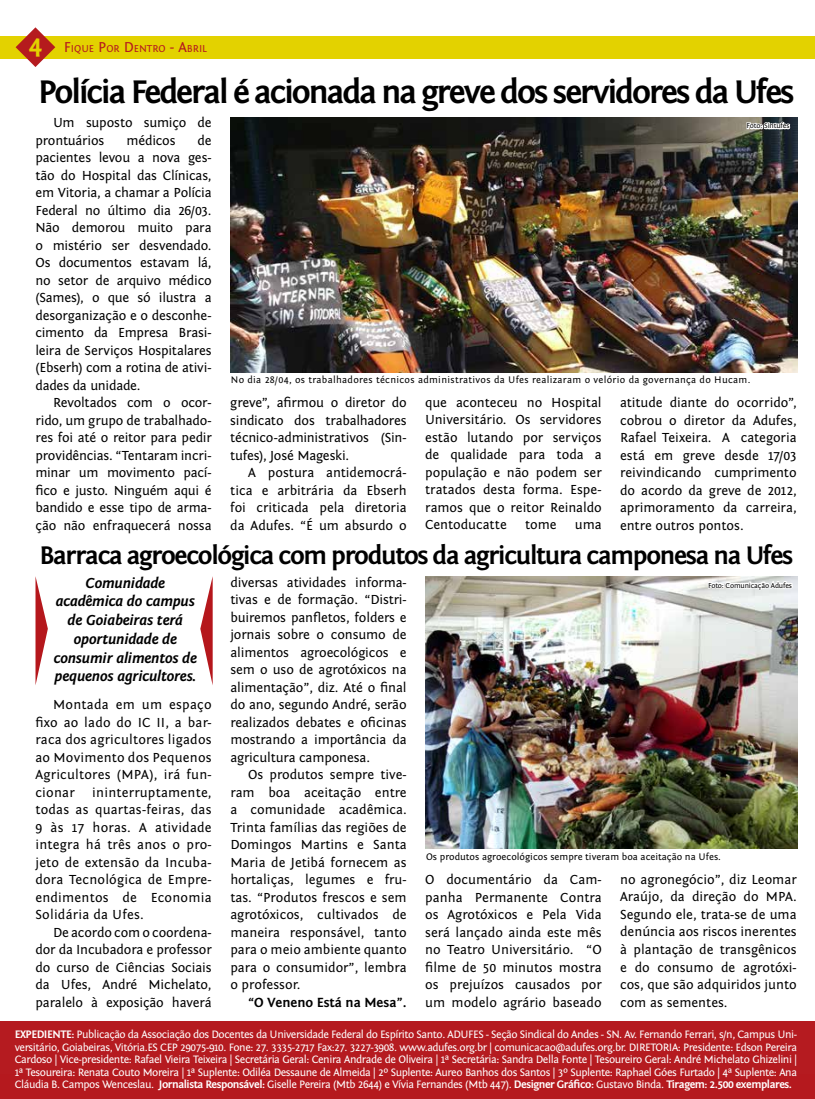
<style>
.page{position:relative;width:815px;height:1099px;background:#fff}
.page>*{position:absolute;margin:0;border:0;box-sizing:border-box;transform-origin:0 0}
.t1{font:700 33.75px "Fontin Sans";letter-spacing:-.06em;color:#000}
.t2{font:700 26.25px "Fontin Sans";letter-spacing:-.05em;color:#000}
.t3{font:italic 700 15px/18.8px "Fontin Sans";letter-spacing:-.01em;color:#000;text-align:center}
.t4{font:13.75px/17.5px "Fontin Sans";letter-spacing:-.005em;color:#000;text-align:justify}
.t5{font:700 13.75px "Fontin Sans";color:#000}
.t6{font:11.25px/12.5px "Fontin Sans";letter-spacing:-.04em;color:#fff;text-align:justify}
.t7{font:10.5px "Fontin Sans Small Caps";color:#b5191e}
.t8{font:10px "Fontin Sans";letter-spacing:.03em;color:#000}
.t9{font:10px "Fontin Sans";color:#000}
.t10{font:7.5px "Fontin Sans";letter-spacing:-.02em;color:#000}
.s1{font-family:"Fontin Sans";font-weight:700;font-size:26.25px;color:#e3d200}
.s2{font-size:15px}
.s3{font-weight:700}
</style>
<div class="page">
<div style="left:0;top:36px;width:815px;height:22px;background:#e3d200"></div>
<svg style="left:16px;top:27px;width:39px;height:40px"></svg>
<img style="left:230px;top:118px;width:567px;height:254px">
<div style="left:0;top:1020px;width:815px;height:78px;background:#b5191e"></div>
<svg style="left:745px;top:121px;width:46px;height:27px"></svg>
<svg style="left:36px;top:578px;width:12px;height:105px"></svg>
<svg style="left:200px;top:576px;width:13px;height:109px"></svg>
<img style="left:425px;top:576px;width:372px;height:272px">
<svg style="left:707px;top:576px;width:87px;height:31px"></svg>
<p class="t7" style="left:29px;top:43px;width:180px"><span class="s1">4</span> <span class="s2">F</span>IQUE <span class="s2">P</span>OR <span class="s2">D</span>ENTRO <span class="s2">- A</span>BRIL</p>
<h1 class="t1" style="left:38px;top:73px;width:758px">Polícia Federal é acionada na greve dos servidores da Ufes</h1>
<p class="t4" style="left:35px;top:114px;width:178px;text-indent:18px">Um suposto sumiço de prontuários</p>
<p class="t10" style="left:747px;top:122px;width:44px">Foto: Sintufes</p>
<p class="t4" style="left:35px;top:132px;width:178px;text-indent:162px">de pacientes levou a nova ges&shy;tão do Hospital das Clínicas, em Vitoria, a chamar a Polícia Federal no último dia 26/03.<br>Não demorou muito para o mistério ser desvendado.<br>Os documentos estavam lá, no setor de arquivo médico (Sames), o que só ilustra a desorganização e o desconhe&shy;cimento da Empresa Brasi&shy;leira de Serviços Hospitalares (Ebserh) com a rotina de ativi&shy;dades da unidade.</p>
<p class="t4" style="left:35px;top:394px;width:178px;text-indent:18px">Revoltados com o ocor&shy;rido, um grupo de trabalhado&shy;res foi até o reitor para pedir providências. “Tentaram incri&shy;minar um movimento pací&shy;fico e justo. Ninguém aqui é bandido e esse tipo de arma&shy;ção não enfraquecerá nossa</p>
<p class="t4" style="left:230px;top:394px;width:178px">greve”, afirmou o diretor do sindicato dos trabalhadores técnico-administrativos (Sin&shy;tufes), José Mageski.</p>
<p class="t4" style="left:127px;top:132px;width:51px">médicos</p>
<p class="t8" style="left:231px;top:374px;width:521px">No dia 28/04, os trabalhadores técnicos administrativos da Ufes realizaram o velório da governança do Hucam.</p>
<p class="t4" style="left:425px;top:393px;width:178px">que aconteceu no Hospital Universitário. Os servidores estão lutando por serviços de qualidade para toda a população e não podem ser tratados desta forma. Espe&shy;ramos que o reitor Reinaldo Centoducatte</p>
<p class="t4" style="left:620px;top:394px;width:178px">atitude diante do ocorrido”, cobrou o diretor da Adufes, Rafael Teixeira. A categoria está em greve desde 17/03 reivindicando cumprimento do acordo da greve de 2012, aprimoramento da carreira, entre outros pontos.</p>
<p class="t4" style="left:230px;top:464px;width:178px;text-indent:18px">A postura antidemocrá&shy;tica e arbitrária da Ebserh foi criticada pela diretoria da Adufes. “É um absurdo o</p>
<p class="t4" style="left:525px;top:516px;width:33px">tome</p>
<p class="t4" style="left:575px;top:516px;width:28px">uma</p>
<h2 class="t2" style="left:39px;top:541px;width:756px">Barraca agroecológica com produtos da agricultura camponesa na Ufes</h2>
<p class="t3" style="left:54px;top:573px;width:145px">Comunidade acadêmica do campus de Goiabeiras terá oportunidade de consumir alimentos de pequenos agricultores.</p>
<p class="t10" style="left:708px;top:581px;width:86px">Foto: Comunicação Adufes</p>
<p class="t4" style="left:230px;top:573px;width:178px">diversas atividades informa&shy;tivas e de formação. “Distri&shy;buiremos panfletos, folders e jornais sobre o consumo de alimentos agroecológicos e sem o uso de agrotóxicos na alimentação”, diz. Até o final do ano, segundo André, serão realizados debates e oficinas mostrando a importância da agricultura camponesa.</p>
<p class="t4" style="left:230px;top:766px;width:178px;text-indent:18px">Os produtos sempre tive&shy;ram boa aceitação entre a comunidade acadêmica.<br>Trinta famílias das regiões de Domingos Martins e Santa Maria de Jetibá fornecem as hortaliças, legumes e fru&shy;tas. “Produtos frescos e sem agrotóxicos, cultivados de maneira responsável, tanto para o meio ambiente quanto para o consumidor”, lembra o professor.</p>
<p class="t5" style="left:248px;top:994px;width:160px">“O Veneno Está na Mesa”.</p>
<p class="t4" style="left:35px;top:696px;width:178px;text-indent:18px">Montada em um espaço fixo ao lado do IC II, a bar&shy;raca dos agricultores ligados ao Movimento dos Pequenos Agricultores (MPA), irá fun&shy;cionar</p>
<p class="t4" style="left:35px;top:783px;width:178px;text-indent:57px">ininterruptamente, todas as quartas-feiras, das 9 às 17 horas. A atividade integra há três anos o pro&shy;jeto de extensão da Incuba&shy;dora Tecnológica de Empre&shy;endimentos de Economia Solidária da Ufes.</p>
<p class="t4" style="left:35px;top:923px;width:178px;text-indent:18px">De acordo com o coordena&shy;dor da Incubadora e professor do curso de Ciências Sociais da Ufes, André Michelato, paralelo à exposição haverá</p>
<p class="t9" style="left:426px;top:851px;width:296px">Os produtos agroecológicos sempre tiveram boa aceitação na Ufes.</p>
<p class="t4" style="left:425px;top:871px;width:178px">O documentário da Cam&shy;panha Permanente Contra os Agrotóxicos e Pela Vida será lançado ainda este mês no Teatro Universitário. “O filme de 50 minutos mostra os prejuízos causados por um modelo agrário baseado</p>
<p class="t4" style="left:620px;top:870px;width:178px">no agronegócio”, diz Leomar Araújo, da direção do MPA.<br>Segundo ele, trata-se de uma denúncia aos riscos inerentes à plantação de transgênicos e do consumo de agrotóxi&shy;cos, que são adquiridos junto com as sementes.</p>
<p class="t6" style="left:15px;top:1028px;width:784px"><span class="s3">EXPEDIENTE:</span> Publicação da Associação dos Docentes da Universidade Federal do Espírito Santo. ADUFES - Seção Sindical do Andes - SN. Av. Fernando Ferrari, s/n, Campus Uni&shy;versitário, Goiabeiras, Vitória.ES CEP 29075-910. Fone: 27. 3335-2717 Fax:27. 3227-3908. www.adufes.org.br | comunicacao@adufes.org.br. DIRETORIA: Presidente: Edson Pereira Cardoso | Vice-presidente: Rafael Vieira Teixeira | Secretária Geral: Cenira Andrade de Oliveira | 1ª Secretária: Sandra Della Fonte | Tesoureiro Geral: André Michelato Ghizelini | 1ª Tesoureira: Renata Couto Moreira | 1ª Suplente: Odiléa Dessaune de Almeida | 2º Suplente: Aureo Banhos dos Santos | 3º Suplente: Raphael Góes Furtado | 4ª Suplente: Ana Cláudia B. Campos Wenceslau. <span class="s3">Jornalista Responsável:</span> Giselle Pereira (Mtb 2644) e Vívia Fernandes (Mtb 447). <span class="s3">Designer Gráfico:</span> Gustavo Binda. <span class="s3">Tiragem: 2.500 exemplares.</span></p>
</div>
